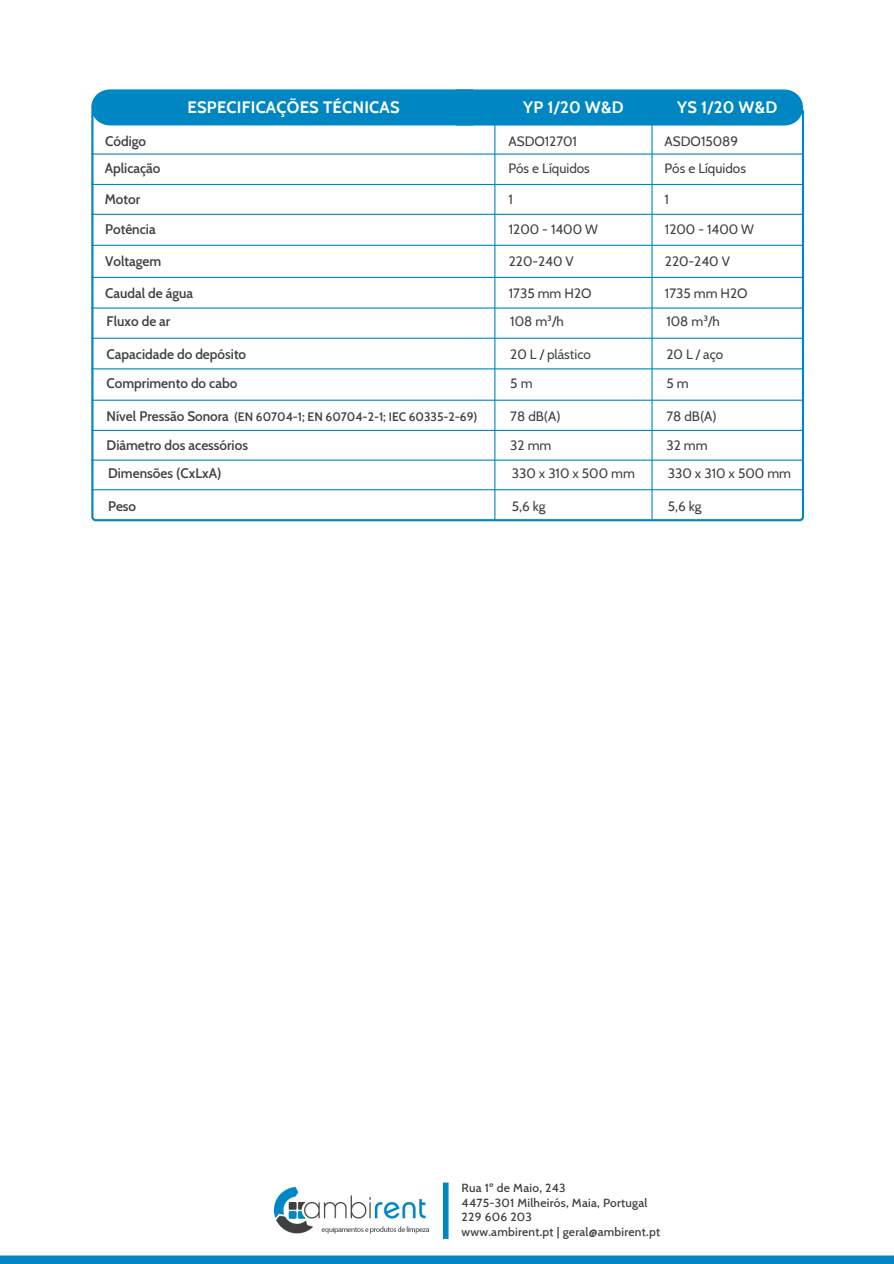
<style>
.page{position:relative;width:894px;height:1264px;background:#fff}
.page>*{position:absolute;margin:0;border:0;box-sizing:border-box;transform-origin:0 0}
.t1{font:700 16.5px "Cabin";letter-spacing:.015em;color:#fff}
.t2{font:13.5px "Cabin";color:#414042}
.t3{font:600 13.5px "Cabin";color:#414042}
.t4{font:500 12px "Cabin";letter-spacing:.02em;color:#414042}
.t5{font:600 12px "Cabin";color:#414042}
</style>
<div class="page">
<div style="left:0;top:1255px;width:893px;height:8px;background:#0087c3"></div>
<div style="left:91px;top:89px;width:711px;height:18px;background:#0087c3"></div>
<svg style="left:91px;top:107px;width:712px;height:414px"></svg>
<hr style="left:91px;top:153px;width:712px;height:2px;background:#0087c3">
<hr style="left:91px;top:184px;width:712px;height:1px;background:#0087c3">
<hr style="left:91px;top:214px;width:712px;height:1px;background:#0087c3">
<hr style="left:91px;top:245px;width:712px;height:1px;background:#0087c3">
<hr style="left:91px;top:277px;width:712px;height:1px;background:#0087c3">
<hr style="left:494px;top:125px;width:1px;height:395px;background:#0087c3">
<hr style="left:91px;top:307px;width:712px;height:1px;background:#0087c3">
<hr style="left:91px;top:338px;width:712px;height:1px;background:#0087c3">
<hr style="left:91px;top:368px;width:712px;height:1px;background:#0087c3">
<hr style="left:91px;top:399px;width:712px;height:2px;background:#0087c3">
<hr style="left:91px;top:430px;width:712px;height:1px;background:#0087c3">
<hr style="left:91px;top:459px;width:712px;height:1px;background:#0087c3">
<hr style="left:91px;top:489px;width:712px;height:1px;background:#0087c3">
<hr style="left:651px;top:124px;width:1px;height:395px;background:#0087c3">
<div style="left:443px;top:1182px;width:5px;height:56px;background:#0087c3"></div>
<img style="left:274px;top:1187px;width:154px;height:46px">
<p class="t1" style="left:187px;top:97px;width:214px">ESPECIFICAÇÕES TÉCNICAS</p>
<p class="t1" style="left:523px;top:97px;width:102px">YP 1/20 W&amp;D</p>
<p class="t1" style="left:677px;top:97px;width:101px">YS 1/20 W&amp;D</p>
<p class="t3" style="left:105px;top:133px;width:42px">Código</p>
<p class="t2" style="left:508px;top:133px;width:70px">ASDO12701</p>
<p class="t3" style="left:105px;top:160px;width:57px">Aplicação</p>
<p class="t2" style="left:508px;top:160px;width:83px">Pós e Líquidos</p>
<p class="t3" style="left:105px;top:191px;width:37px">Motor</p>
<p class="t2" style="left:508px;top:191px;width:6px">1</p>
<p class="t3" style="left:105px;top:221px;width:52px">Potência</p>
<p class="t2" style="left:508px;top:221px;width:91px">1200 - 1400 W</p>
<p class="t3" style="left:105px;top:252px;width:58px">Voltagem</p>
<p class="t2" style="left:508px;top:252px;width:66px">220-240 V</p>
<p class="t3" style="left:105px;top:285px;width:89px">Caudal de água</p>
<p class="t2" style="left:508px;top:285px;width:84px">1735 mm H2O</p>
<p class="t3" style="left:107px;top:313px;width:65px">Fluxo de ar</p>
<p class="t2" style="left:510px;top:313px;width:55px">108 m³/h</p>
<p class="t3" style="left:107px;top:346px;width:141px">Capacidade do depósito</p>
<p class="t2" style="left:510px;top:346px;width:82px">20 L / plástico</p>
<p class="t3" style="left:107px;top:375px;width:132px">Comprimento do cabo</p>
<p class="t2" style="left:510px;top:375px;width:24px">5m</p>
<p class="t3" style="left:107px;top:408px;width:124px">Nível Pressão Sonora</p>
<p class="t2" style="left:510px;top:408px;width:52px">78 dB(A)</p>
<p class="t3" style="left:107px;top:437px;width:143px">Diâmetro dos acessórios</p>
<p class="t2" style="left:510px;top:437px;width:43px">32 mm</p>
<p class="t3" style="left:108px;top:465px;width:115px">Dimensões (CxLxA)</p>
<p class="t2" style="left:511px;top:465px;width:125px">330 x 310 x 500 mm</p>
<p class="t3" style="left:108px;top:498px;width:30px">Peso</p>
<p class="t2" style="left:511px;top:498px;width:35px">5,6 kg</p>
<p class="t5" style="left:234px;top:409px;width:245px">(EN 60704-1; EN 60704-2-1; IEC 60335-2-69)</p>
<p class="t2" style="left:664px;top:133px;width:75px">ASDO15089</p>
<p class="t2" style="left:664px;top:160px;width:83px">Pós e Líquidos</p>
<p class="t2" style="left:664px;top:191px;width:6px">1</p>
<p class="t2" style="left:664px;top:221px;width:91px">1200 - 1400 W</p>
<p class="t2" style="left:664px;top:252px;width:66px">220-240 V</p>
<p class="t2" style="left:664px;top:285px;width:84px">1735 mm H2O</p>
<p class="t2" style="left:666px;top:313px;width:55px">108 m³/h</p>
<p class="t2" style="left:666px;top:346px;width:58px">20 L / aço</p>
<p class="t2" style="left:666px;top:375px;width:24px">5m</p>
<p class="t2" style="left:666px;top:408px;width:52px">78 dB(A)</p>
<p class="t2" style="left:666px;top:437px;width:43px">32 mm</p>
<p class="t2" style="left:667px;top:465px;width:125px">330 x 310 x 500 mm</p>
<p class="t2" style="left:667px;top:498px;width:35px">5,6 kg</p>
<p class="t4" style="left:461px;top:1180px;width:105px">Rua 1º de Maio, 243</p>
<p class="t4" style="left:461px;top:1194px;width:187px">4475-301 Milheirós, Maia, Portugal</p>
<p class="t4" style="left:461px;top:1209px;width:72px">229 606 203</p>
<p class="t4" style="left:461px;top:1224px;width:200px">www.ambirent.pt | geral@ambirent.pt</p>
</div>
